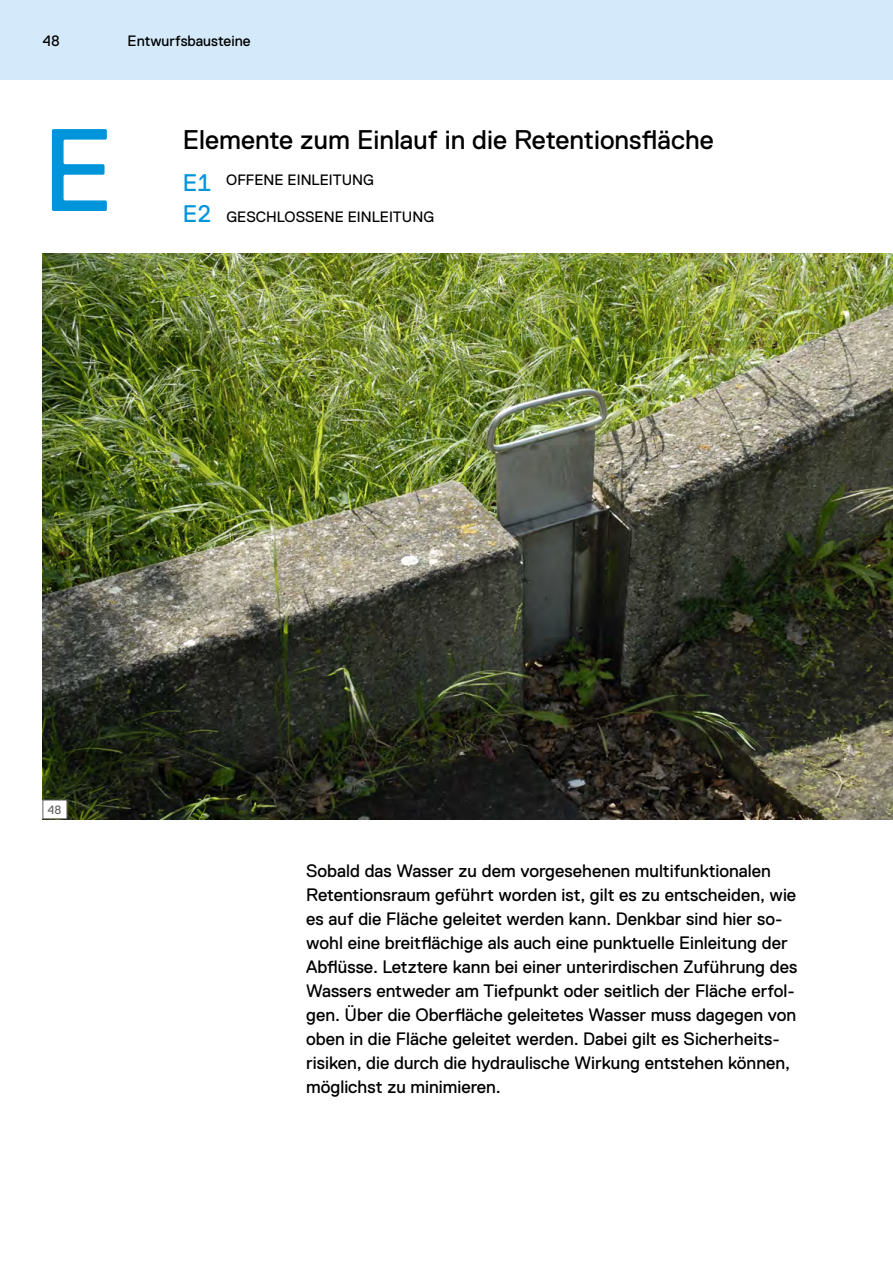
<style>
.page{position:relative;width:893px;height:1263px;background:#fff}
.page>*{position:absolute;margin:0;border:0;box-sizing:border-box;transform-origin:0 0}
.t1{font:117px "Replica";color:#0095db}
.t2{font:27px "Replica";color:#000}
.t3{font:18px/24px "Replica";color:#000}
.t4{font:15px "Replica";color:#000}
.t5{font:12px "Replica";color:#636362}
.s1{font-size:24px;color:#0095db}
</style>
<div class="page">
<div style="left:0;top:0;width:893px;height:80px;background:#d4eafa"></div>
<img style="left:43px;top:254px;width:850px;height:565px">
<div style="left:43px;top:800px;width:24px;height:19px;background:#fff"></div>
<div style="left:43px;top:800px;width:24px;height:19px;border:1px solid #636362"></div>
<p class="t4" style="left:43px;top:32px;width:19px">48</p>
<p class="t4" style="left:128px;top:32px;width:124px">Entwurfsbausteine</p>
<h1 class="t1" style="left:43px;top:106px;width:73px">E</h1>
<h2 class="t2" style="left:183px;top:125px;width:533px">Elemente zum Einlauf in die Retentionsfläche</h2>
<p class="t4" style="left:183px;top:171px;width:193px"><span class="s1">E1</span> OFFENE EINLEITUNG</p>
<p class="t4" style="left:183px;top:209px;width:253px"><span class="s1">E2</span> GESCHLOSSENE EINLEITUNG</p>
<p class="t5" style="left:48px;top:803px;width:15px">48</p>
<p class="t3" style="left:306px;top:859px;width:493px">Sobald das Wasser zu dem vorgesehenen multifunktionalen Retentionsraum geführt worden ist, gilt es zu entscheiden, wie es auf die Fläche geleitet werden kann. Denkbar sind hier so&shy;wohl eine breitflächige als auch eine punktuelle Einleitung der Abflüsse. Letztere kann bei einer unterirdischen Zuführung des Wassers entweder am Tiefpunkt oder seitlich der Fläche erfol&shy;gen. Über die Oberfläche geleitetes Wasser muss dagegen von oben in die Fläche geleitet werden. Dabei gilt es Sicherheits&shy;risiken, die durch die hydraulische Wirkung entstehen können, möglichst zu minimieren.</p>
</div>
